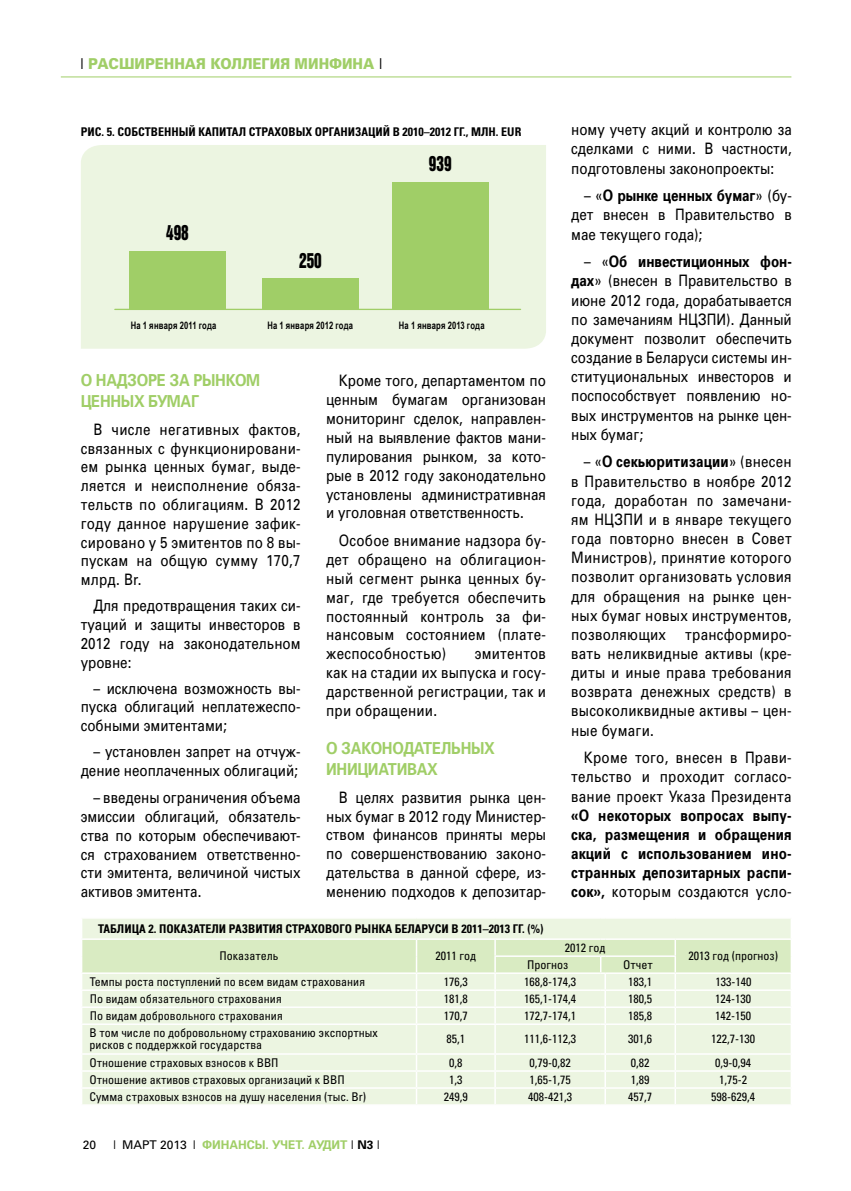
<style>
.page{position:relative;width:851px;height:1191px;background:#fff}
.page>*{position:absolute;margin:0;border:0;box-sizing:border-box;transform-origin:0 0}
.t1{font:21px "Bastion Kontrast C";color:#000;scale:.8 1}
.t2{font:700 16.5px/21.1px "Partner";letter-spacing:-.02em;color:#a0ce67;scale:.9 1}
.t3{font:15.75px/19.2px "Partner";color:#000;text-align:justify;scale:.85 1}
.t4{font:700 15.75px/19.2px "Partner";letter-spacing:.02em;color:#000;text-align:justify;scale:.85 1}
.t5{font:800 15px "Partner";color:#a0ce67;scale:.9 1}
.t6{font:12px/12px "Partner Condensed";color:#000}
.t7{font:700 12px "Partner Condensed";color:#000}
.t8{font:700 12px "Partner";color:#a0ce67}
.t9{font:12px "Partner";color:#000}
.t10{font:700 10.35px "Arial Narrow";letter-spacing:.025em;color:#000;scale:.9 1}
.s1{font-weight:400;color:#000}
.s2{font-weight:700}
.s3{font-weight:400}
.s4{color:#000}
</style>
<div class="page">
<hr style="left:61px;top:77px;width:730px;height:1px;background:#a0ce67">
<svg style="left:82px;top:918px;width:709px;height:187px;background:#eaf4de"></svg>
<hr style="left:605px;top:1104px;width:70px;height:1px;background:#fff">
<hr style="left:675px;top:1104px;width:117px;height:1px;background:#fff">
<div style="left:81px;top:145px;width:465px;height:204px;background:#ecf5e1"></div>
<hr style="left:115px;top:309px;width:405px;height:1px;background:#a0ce67">
<div style="left:129px;top:251px;width:97px;height:58px;background:#a0ce67"></div>
<div style="left:262px;top:278px;width:97px;height:31px;background:#a0ce67"></div>
<div style="left:392px;top:182px;width:96px;height:127px;background:#a0ce67"></div>
<p class="t5" style="left:80px;top:55px;width:337px"><span class="s1">|</span> расширенная коллегия минфина <span class="s1">|</span></p>
<p class="t7" style="left:81px;top:125px;width:441px">Рис. 5. Собственный капитал страховых организаций в 2010–2012 гг., млн. EUR</p>
<h1 class="t1" style="left:166px;top:222px;width:30px">498</h1>
<h1 class="t1" style="left:299px;top:250px;width:30px">250</h1>
<h1 class="t1" style="left:429px;top:153px;width:30px">939</h1>
<p class="t10" style="left:131px;top:317px;width:96px">На 1 января 2011 года</p>
<p class="t10" style="left:267px;top:317px;width:97px">На 1 января 2012 года</p>
<p class="t10" style="left:399px;top:317px;width:97px">На 1 января 2013 года</p>
<p class="t2" style="left:81px;top:370px;width:30px">О над</p>
<p class="t2" style="left:127px;top:370px;width:97px">зоре за рынк</p>
<p class="t2" style="left:235px;top:370px;width:30px">ом</p>
<p class="t2" style="left:81px;top:391px;width:25px">ценных</p>
<p class="t2" style="left:148px;top:391px;width:58px">бумаг</p>
<p class="t3" style="left:81px;top:420px;width:260px;line-height:18.8px;text-indent:13px">В числе негативных фактов, связанных с функционировани&shy;ем рынка ценных бумаг, выде&shy;ляется и неисполнение обяза&shy;тельств по облигациям. В 2012 году данное нарушение зафик&shy;сировано у 5 эмитентов по 8 вы&shy;пускам на общую сумму 170,7 млрд. Br.</p>
<p class="t3" style="left:81px;top:596px;width:260px;line-height:18.8px;text-indent:13px">Для предотвращения таких си&shy;туаций и защиты инвесторов в 2012 году на законодательном уровне:</p>
<p class="t3" style="left:81px;top:678px;width:260px;line-height:18.8px;text-indent:13px">– исключена возможность вы&shy;пуска облигаций неплатежеспо&shy;собными эмитентами;</p>
<p class="t3" style="left:81px;top:742px;width:260px;line-height:18.8px;text-align:right">– установлен запрет на отчуж&shy;дение неоплаченных облигаций;</p>
<p class="t3" style="left:81px;top:788px;width:260px;line-height:18.8px;text-indent:13px">– введены ограничения объема эмиссии облигаций, обязатель&shy;ства по которым обеспечивают&shy;ся страхованием ответственно&shy;сти эмитента, величиной чистых активов эмитента.</p>
<p class="t3" style="left:326px;top:371px;width:260px;text-indent:13px">Кроме того, департаментом по ценным бумагам организован мониторинг сделок, направлен&shy;ный на выявление фактов мани&shy;пулирования рынком, за кото&shy;рые в 2012 году законодательно установлены административная и уголовная ответственность.</p>
<p class="t3" style="left:326px;top:531px;width:260px;text-indent:13px">Особое внимание надзора бу&shy;дет обращено на облигацион&shy;ный сегмент рынка ценных бу&shy;маг, где требуется обеспечить постоянный контроль за фи&shy;нансовым состоянием (плате&shy;жеспособностью)</p>
<p class="t3" style="left:326px;top:644px;width:260px;text-indent:149px">эмитентов как на стадии их выпуска и госу&shy;дарственной регистрации, так и при обращении.</p>
<p class="t2" style="left:326px;top:738px;width:98px">О законодательных ини</p>
<p class="t2" style="left:357px;top:759px;width:24px">циативах</p>
<p class="t3" style="left:326px;top:787px;width:260px;text-indent:13px">В целях развития рынка цен&shy;ных бумаг в 2012 году М инистер&shy;ством финансов приняты меры по совершенствованию законо&shy;дательства в данной сфере, из&shy;менению подходов к депозитар-</p>
<p class="t3" style="left:571px;top:120px;width:261px">ному учету акций и контролю за сделками с ними. В частности, подготовлены законопроекты:</p>
<p class="t3" style="left:571px;top:186px;width:261px;text-indent:13px">– «<span class="s2">О рынке ценных бумаг</span>» (бу&shy;дет внесен в Правительство в мае текущего года);</p>
<p class="t3" style="left:571px;top:252px;width:261px;text-indent:13px">– «<span class="s2">Об инвестиционных фон&shy;дах</span>» (внесен в Правительство в июне 2012 года, дорабатывается по замечаниям НЦЗПИ). Данный документ позволит обеспечить создание в Беларуси системы ин&shy;ституциональных инвесторов и поспособствует появлению но&shy;вых инструментов на рынке цен&shy;ных бумаг;</p>
<p class="t3" style="left:571px;top:452px;width:261px;text-indent:13px">– «<span class="s2">О секьюритизации</span>» (внесен в Правительство в ноябре 2012 года, доработан по замечани&shy;ям НЦЗПИ и в январе текущего года повторно внесен в Совет М инистров), принятие которого позволит организовать условия для обращения на рынке цен&shy;ных бумаг новых инструментов, позволяющих трансформиро&shy;вать неликвидные активы (кре&shy;диты и иные права требования возврата денежных средств) в высоколиквидные активы – цен&shy;ные бумаги.</p>
<p class="t3" style="left:571px;top:748px;width:261px;text-indent:13px">Кроме того, внесен в Прави&shy;тельство и проходит согласо&shy;вание проект Указа Президента</p>
<p class="t4" style="left:571px;top:805px;width:261px">«О некоторых вопросах выпу&shy;ска, размещения и обращения акций с использованием ино&shy;странных депозитарных распи&shy;сок», <span class="s3">которым создаются усло-</span></p>
<p class="t7" style="left:98px;top:921px;width:446px">Таблица 2. Показатели развития страхового рынка Беларуси в 2011–2013 гг. (%)</p>
<p class="t6" style="left:219px;top:951px;width:60px">Показатель</p>
<p class="t6" style="left:435px;top:951px;width:42px">2011 год</p>
<p class="t6" style="left:565px;top:942px;width:42px">2012 год</p>
<p class="t6" style="left:527px;top:959px;width:43px">Прогноз</p>
<p class="t6" style="left:623px;top:959px;width:31px">Отчет</p>
<p class="t6" style="left:688px;top:951px;width:91px">2013 год (прогноз)</p>
<p class="t6" style="left:90px;top:976px;width:277px">Темпы роста поступлений по всем видам страхования</p>
<p class="t6" style="left:444px;top:976px;width:25px">176,3</p>
<p class="t6" style="left:524px;top:976px;width:53px">168,8-174,3</p>
<p class="t6" style="left:628px;top:976px;width:25px">183,1</p>
<p class="t6" style="left:715px;top:976px;width:37px">133-140</p>
<p class="t6" style="left:90px;top:993px;width:193px">По видам обязательного страхования</p>
<p class="t6" style="left:444px;top:993px;width:25px">181,8</p>
<p class="t6" style="left:524px;top:993px;width:53px">165,1-174,4</p>
<p class="t6" style="left:628px;top:993px;width:25px">180,5</p>
<p class="t6" style="left:715px;top:993px;width:37px">124-130</p>
<p class="t6" style="left:90px;top:1010px;width:195px">По видам добровольного страхования</p>
<p class="t6" style="left:443px;top:1010px;width:25px">170,7</p>
<p class="t6" style="left:524px;top:1010px;width:53px">172,7-174,1</p>
<p class="t6" style="left:628px;top:1010px;width:25px">185,8</p>
<p class="t6" style="left:715px;top:1010px;width:37px">142-150</p>
<p class="t6" style="left:90px;top:1028px;width:289px">В том числе по добровольному страхованию экспортных рисков с поддержкой государства</p>
<p class="t6" style="left:446px;top:1034px;width:20px">85,1</p>
<p class="t6" style="left:524px;top:1034px;width:53px">111,6-112,3</p>
<p class="t6" style="left:628px;top:1034px;width:25px">301,6</p>
<p class="t6" style="left:711px;top:1034px;width:45px">122,7-130</p>
<p class="t6" style="left:90px;top:1057px;width:190px">Отношение страховых взносов к ВВП</p>
<p class="t6" style="left:449px;top:1057px;width:15px">0,8</p>
<p class="t6" style="left:529px;top:1057px;width:43px">0,79-0,82</p>
<p class="t6" style="left:630px;top:1057px;width:20px">0,82</p>
<p class="t6" style="left:715px;top:1057px;width:37px">0,9-0,94</p>
<p class="t6" style="left:90px;top:1074px;width:256px">Отношение активов страховых организаций к ВВП</p>
<p class="t6" style="left:449px;top:1074px;width:15px">1,3</p>
<p class="t6" style="left:529px;top:1074px;width:43px">1,65-1,75</p>
<p class="t6" style="left:630px;top:1074px;width:20px">1,89</p>
<p class="t6" style="left:719px;top:1074px;width:29px">1,75-2</p>
<p class="t6" style="left:90px;top:1091px;width:278px">Сумма страховых взносов на душу населения (тыс. Br)</p>
<p class="t6" style="left:443px;top:1091px;width:25px">249,9</p>
<p class="t6" style="left:528px;top:1091px;width:45px">408-421,3</p>
<p class="t6" style="left:628px;top:1091px;width:25px">457,7</p>
<p class="t6" style="left:711px;top:1091px;width:45px">598-629,4</p>
<p class="t9" style="left:83px;top:1137px;width:15px">20</p>
<p class="t8" style="left:113px;top:1137px;width:268px"><span class="s1">| март 2013 |</span> ФИНАНСЫ. УЧЕТ. АУДИТ <span class="s1">|</span> <span class="s4">N3</span> <span class="s1">|</span></p>
</div>
